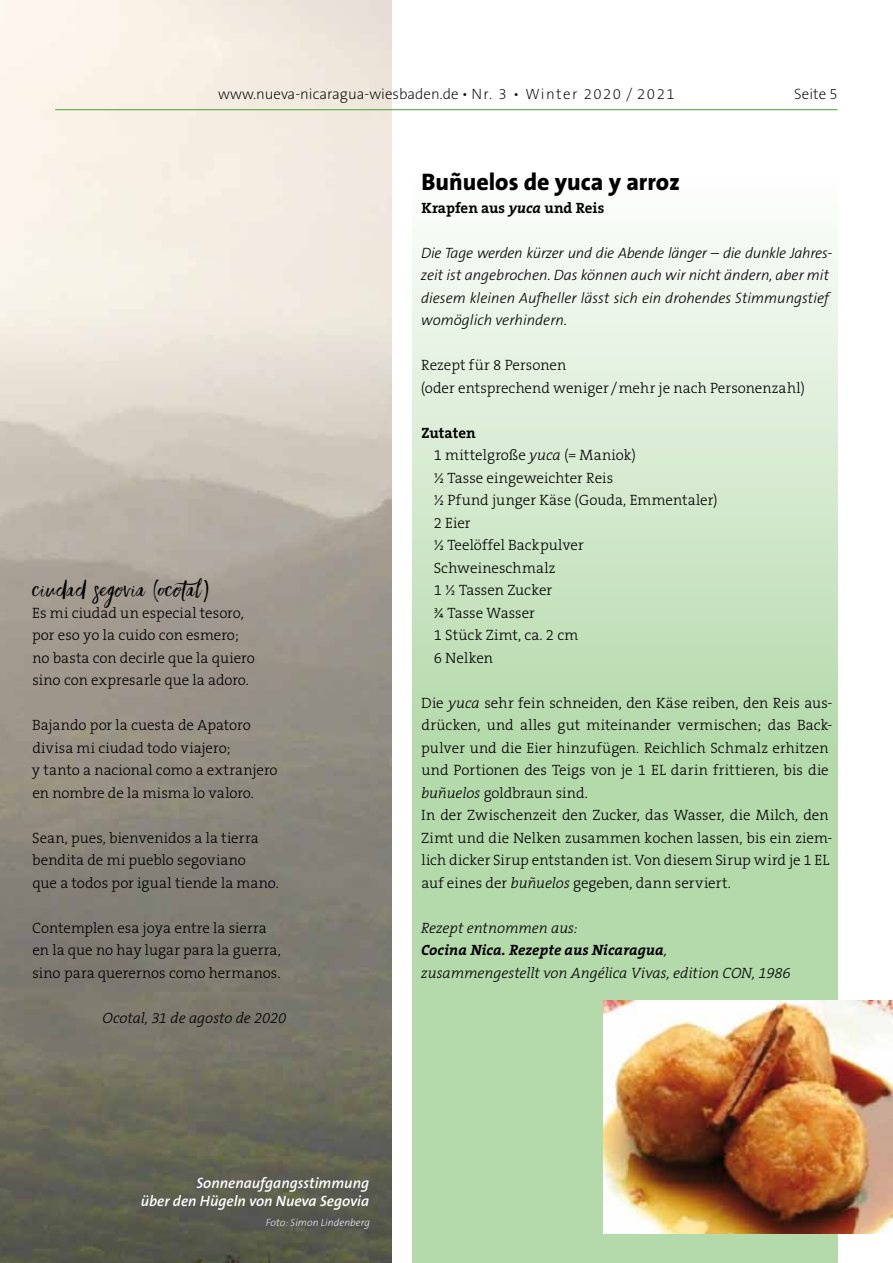
<style>
.page{position:relative;width:893px;height:1263px;background:#fff}
.page>*{position:absolute;margin:0;border:0;box-sizing:border-box;transform-origin:0 0}
.t1{font:800 24px "The Sans B8";color:#000}
.t2{font:21px "Faith And Glory One";letter-spacing:.04em;color:#000}
.t3{font:300 15px/22.5px "The Serif B3";color:#000}
.t4{font:italic 300 15px/22.5px "The Sans B3";color:#000}
.t5{font:italic 300 15px "The Serif B3";letter-spacing:-.005em;color:#000}
.t6{font:200 15px "The Sans B2";color:#000}
.t7{font:italic 600 15px/18px "The Sans B6";color:#fff;text-align:right}
.t8{font:italic 700 15px "The Serif B7";letter-spacing:-.005em;color:#000}
.t9{font:700 15px "The Serif B7";color:#000}
.t10{font:italic 200 10.5px "The Sans B2";color:#fff}
.s1{font-style:italic}
.s2{font-family:"The Serif B3";font-weight:300}
</style>
<div class="page">
<img style="left:0;top:0;width:391px;height:1263px">
<svg style="left:412px;top:242px;width:426px;height:1021px;fill:#bcddb3"></svg>
<hr style="left:55px;top:109px;width:783px;height:1px;background:#44a12b">
<img style="left:604px;top:1000px;width:289px;height:234px">
<p class="t6" style="left:218px;top:86px;width:458px">www.nueva-nicaragua-wiesbaden.de • Nr. 3 • Winter 2020 / 2021</p>
<p class="t6" style="left:794px;top:86px;width:45px">Seite 5</p>
<h2 class="t2" style="left:33px;top:576px;width:178px">Ciudad Segovia (Ocotal )</h2>
<p class="t3" style="left:32px;top:602px;width:224px">Es mi ciudad un especial tesoro, por eso yo la cuido con esmero; no basta con decirle que la quiero sino con expresarle que la adoro.</p>
<p class="t3" style="left:32px;top:715px;width:247px">Bajando por la cuesta de Apatoro divisa mi ciudad todo viajero;<br>y tanto a nacional como a extranjero en nombre de la misma lo valoro.</p>
<p class="t3" style="left:32px;top:827px;width:248px">Sean, pues, bienvenidos a la tierra bendita de mi pueblo segoviano<br>que a todos por igual tiende la mano.</p>
<p class="t3" style="left:32px;top:917px;width:250px">Contemplen esa joya entre la sierra en la que no hay lugar para la guerra, sino para querernos como hermanos.</p>
<p class="t5" style="left:103px;top:1010px;width:185px">Ocotal, 31 de agosto de 2020</p>
<h1 class="t1" style="left:421px;top:169px;width:260px">Buñuelos de yuca y arroz</h1>
<p class="t9" style="left:422px;top:200px;width:184px">Krapfen aus <span class="s1">yuca</span> und Reis</p>
<p class="t4" style="left:421px;top:242px;width:413px">Die Tage werden kürzer und die Abende länger – die dunkle Jahres&shy;zeit ist angebrochen. Das können auch wir nicht ändern, aber mit diesem kleinen Aufheller lässt sich ein drohendes Stimmungstief womöglich verhindern.</p>
<p class="t3" style="left:421px;top:355px;width:386px">Rezept für 8 Personen<br>(oder entsprechend weniger /mehr je nach Personenzahl)</p>
<p class="t9" style="left:422px;top:425px;width:56px">Zutaten</p>
<p class="t3" style="left:434px;top:445px;width:286px">1 mittelgroße <span class="s1">yuca</span> (= Maniok)<br>½ Tasse eingeweichter Reis<br>½ Pfund junger Käse (Gouda, Emmentaler)<br>2 Eier<br>½ Teelöffel Backpulver<br>Schweineschmalz<br>1 ½ Tassen Zucker<br>¾ Tasse Wasser<br>1 Stück Zimt, ca. 2 cm<br>6 Nelken</p>
<p class="t3" style="left:421px;top:692px;width:413px">Die <span class="s1">yuca</span> sehr fein schneiden, den Käse reiben, den Reis aus&shy;drücken, und alles gut miteinander vermischen; das Back&shy;pulver und die Eier hinzufügen. Reichlich Schmalz erhitzen und Portionen des Teigs von je 1 EL darin frittieren, bis die <span class="s1">buñuelos</span> goldbraun sind.<br>In der Zwischenzeit den Zucker, das Wasser, die Milch, den Zimt und die Nelken zusammen kochen lassen, bis ein ziem&shy;lich dicker Sirup entstanden ist. Von diesem Sirup wird je 1 EL auf eines der <span class="s1">buñuelos</span> gegeben, dann serviert.</p>
<p class="t5" style="left:421px;top:920px;width:158px">Rezept entnommen aus:</p>
<p class="t8" style="left:421px;top:942px;width:248px">Cocina Nica. Rezepte aus Nicaragua<span class="s2">,</span></p>
<p class="t5" style="left:421px;top:965px;width:371px">zusammengestellt von Angélica Vivas, edition CON, 1986</p>
<p class="t7" style="left:141px;top:1175px;width:230px">Sonnenaufgangsstimmung<br>über den Hügeln von Nueva Segovia</p>
<p class="t10" style="left:266px;top:1217px;width:105px">Foto: Simon Lindenberg</p>
</div>
